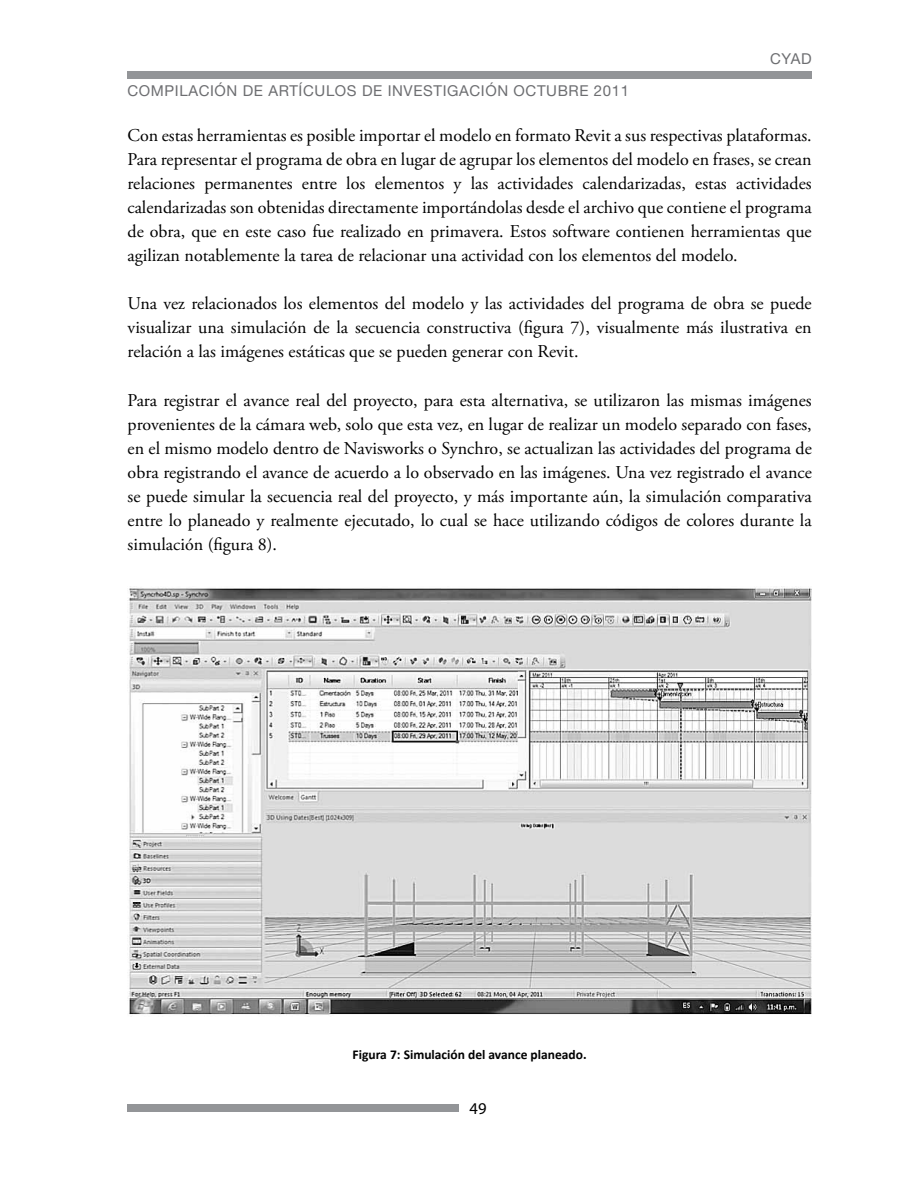
<style>
.page{position:relative;width:918px;height:1188px;background:#fff}
.page>*{position:absolute;margin:0;border:0;box-sizing:border-box;transform-origin:0 0}
.t1{font:18px/24.2px "Adobe Garamond Pro";color:#000;text-align:justify}
.t2{font:16.5px "Myriad Pro";color:#000}
.t3{font:15px "Helvetica Neue LT Std";letter-spacing:.04em;color:#6d6e71}
.t4{font:700 13.5px "Calibri";color:#000}
</style>
<div class="page">
<div style="left:128px;top:71px;width:684px;height:8px;background:#939598"></div>
<div style="left:128px;top:1104px;width:331px;height:8px;background:#939598"></div>
<img style="left:129px;top:588px;width:683px;height:427px">
<p class="t3" style="left:128px;top:81px;width:503px">COMPILACIÓN DE ARTÍCULOS DE INVESTIGACIÓN OCTUBRE 2011</p>
<p class="t3" style="left:770px;top:50px;width:43px">CYAD</p>
<p class="t1" style="left:128px;top:123px;width:686px">Con estas herramientas es posible importar el modelo en formato Revit a sus respectivas plataformas.<br>Para representar el programa de obra en lugar de agrupar los elementos del modelo en frases, se crean relaciones permanentes entre los elementos y las actividades calendarizadas, estas actividades calendarizadas son obtenidas directamente importándolas desde el archivo que contiene el programa de obra, que en este caso fue realizado en primavera. Estos software contienen herramientas que agilizan notablemente la tarea de relacionar una actividad con los elementos del modelo.</p>
<p class="t1" style="left:128px;top:292px;width:686px">Una vez relacionados los elementos del modelo y las actividades del programa de obra se puede visualizar una simulación de la secuencia constructiva (figura 7), visualmente más ilustrativa en relación a las imágenes estáticas que se pueden generar con Revit.</p>
<p class="t1" style="left:128px;top:388px;width:686px">Para registrar el avance real del proyecto, para esta alternativa, se utilizaron las mismas imágenes provenientes de la cámara web, solo que esta vez, en lugar de realizar un modelo separado con fases, en el mismo modelo dentro de Navisworks o Synchro, se actualizan las actividades del programa de obra registrando el avance de acuerdo a lo observado en las imágenes. Una vez registrado el avance se puede simular la secuencia real del proyecto, y más importante aún, la simulación comparativa entre lo planeado y realmente ejecutado, lo cual se hace utilizando códigos de colores durante la simulación (figura 8).</p>
<p class="t4" style="left:353px;top:1046px;width:235px">Figura 7: Simulación del avance planeado.</p>
<p class="t2" style="left:470px;top:1098px;width:18px">49</p>
</div>
